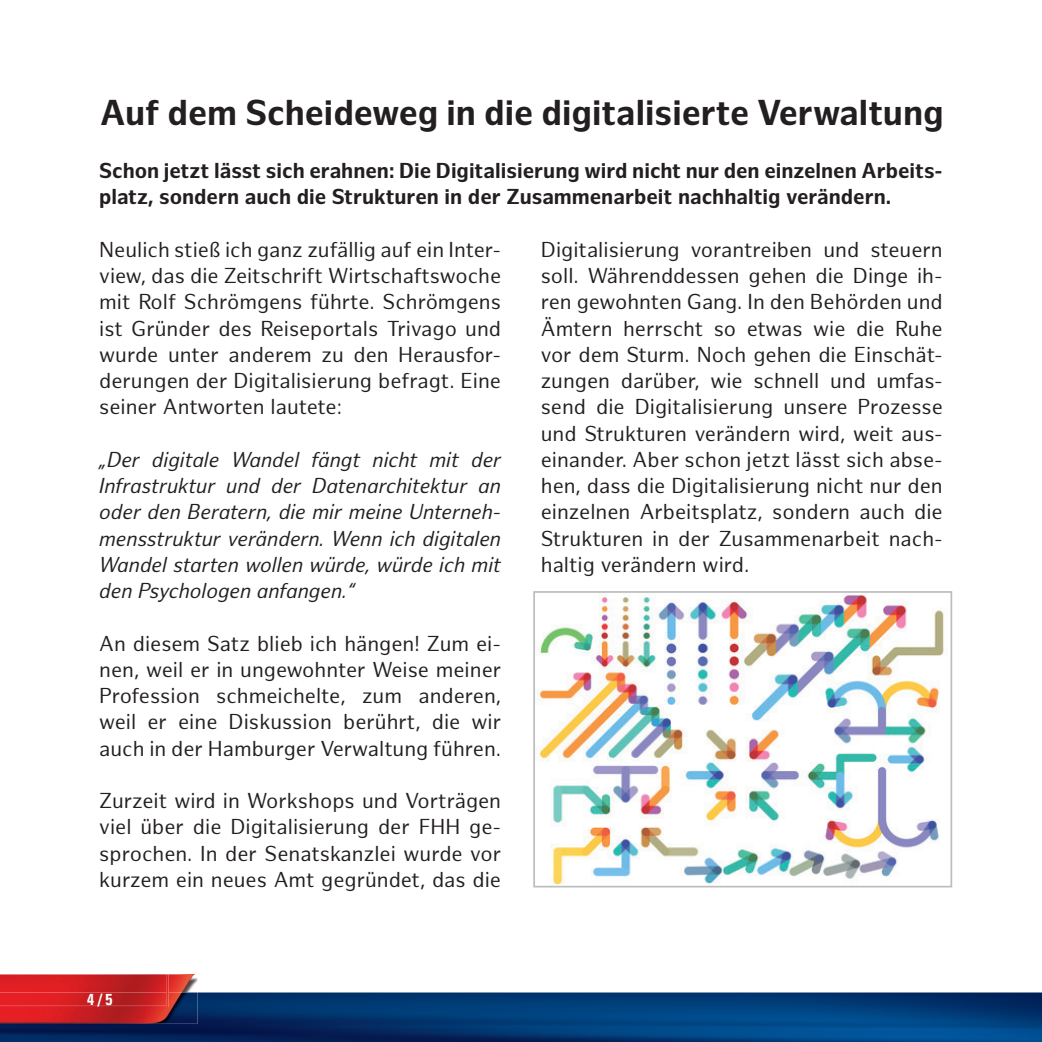
<style>
.page{position:relative;width:1042px;height:1042px;background:#fff}
.page>*{position:absolute;margin:0;border:0;box-sizing:border-box;transform-origin:0 0}
.t1{font:700 35px "Hamburg Sans";color:#231f20}
.t2{font:21px/26.2px "Hamburg Sans";color:#231f20;text-align:justify}
.t3{font:italic 21px/26.2px "Hamburg Sans";color:#231f20;text-align:justify}
.t4{font:700 21px/26.2px "Hamburg Sans";color:#231f20}
.t5{font:700 condensed 15.75px "Univers LT";color:#fff}
</style>
<div class="page">
<img style="left:0;top:992px;width:1042px;height:50px">
<img style="left:0;top:974px;width:197px;height:50px">
<img style="left:0;top:974px;width:169px;height:33px">
<img style="left:536px;top:594px;width:412px;height:290px">
<div style="left:533px;top:591px;width:419px;height:296px;border:2px solid #bcbdc0"></div>
<h1 class="t1" style="left:100px;top:93px;width:845px">Auf dem Scheideweg in die digitalisierte Verwaltung</h1>
<p class="t4" style="left:99px;top:158px;width:845px">Schon jetzt lässt sich erahnen: Die Digitalisierung wird nicht nur den einzelnen Arbeits&shy;platz, sondern auch die Strukturen in der Zusammenarbeit nachhaltig verändern.</p>
<p class="t2" style="left:99px;top:237px;width:403px">Neulich stieß ich ganz zufällig auf ein Inter&shy;view, das die Zeitschrift Wirtschaftswoche mit Rolf Schrömgens führte. Schrömgens ist Gründer des Reiseportals Trivago und wurde unter anderem zu den Herausfor&shy;derungen der Digitalisierung befragt. Eine seiner Antworten lautete:</p>
<p class="t3" style="left:99px;top:447px;width:403px">„Der digitale Wandel fängt nicht mit der Infrastruktur und der Datenarchitektur an oder den Beratern, die mir meine Unterneh&shy;mensstruktur verändern. Wenn ich digitalen Wandel starten wollen würde, würde ich mit den Psychologen anfangen.“</p>
<p class="t2" style="left:99px;top:631px;width:403px">An diesem Satz blieb ich hängen! Zum ei&shy;nen, weil er in ungewohnter Weise meiner Profession schmeichelte, zum anderen, weil er eine Diskussion berührt, die wir auch in der Hamburger Verwaltung führen.</p>
<p class="t2" style="left:99px;top:788px;width:403px">Zurzeit wird in Workshops und Vorträgen viel über die Digitalisierung der FHH ge&shy;sprochen. In der Senatskanzlei wurde vor kurzem ein neues Amt gegründet, das die</p>
<p class="t2" style="left:541px;top:237px;width:403px">Digitalisierung vorantreiben und steuern soll. Währenddessen gehen die Dinge ih&shy;ren gewohnten Gang. In den Behörden und Ämtern herrscht so etwas wie die Ruhe vor dem Sturm. Noch gehen die Einschät&shy;zungen darüber, wie schnell und umfas&shy;send die Digitalisierung unsere Prozesse und Strukturen verändern wird, weit aus&shy;einander. Aber schon jetzt lässt sich abse&shy;hen, dass die Digitalisierung nicht nur den einzelnen Arbeitsplatz, sondern auch die Strukturen in der Zusammenarbeit nach&shy;haltig verändern wird.</p>
<p class="t5" style="left:87px;top:990px;width:27px">4 / 5</p>
</div>
